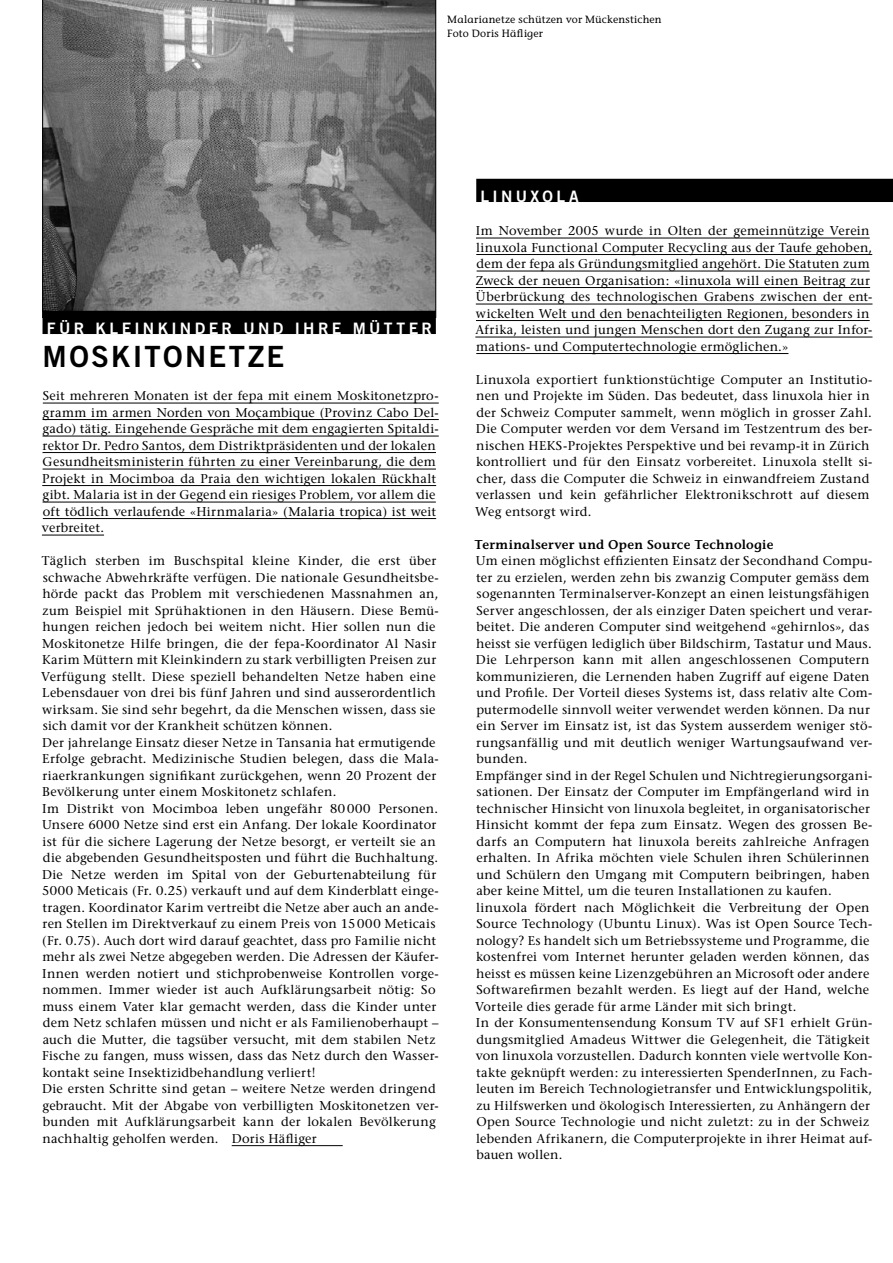
<style>
.page{position:relative;width:893px;height:1263px;background:#fff}
.page>*{position:absolute;margin:0;border:0;box-sizing:border-box;transform-origin:0 0}
.t1{font:29.25px "Trade Gothic Bold Two";letter-spacing:.08em;color:#000}
.t2{font:15.75px "Trade Gothic Bold Two";letter-spacing:.21em;color:#fff}
.t3{font:12.75px/16.5px "Stone Serif";letter-spacing:.02em;color:#000}
.t4{font:600 12.75px "Stone Informal";letter-spacing:.02em;color:#000}
.t5{font:10.5px/13.5px "Stone Informal";letter-spacing:.02em;color:#000}
</style>
<div class="page">
<svg style="left:43px;top:0;width:393px;height:311px"></svg>
<div style="left:43px;top:311px;width:393px;height:23px;background:#000"></div>
<hr style="left:43px;top:403px;width:396px;height:1px;background:#000">
<hr style="left:43px;top:419px;width:396px;height:1px;background:#000">
<hr style="left:43px;top:436px;width:396px;height:1px;background:#000">
<hr style="left:43px;top:452px;width:393px;height:1px;background:#000">
<hr style="left:43px;top:469px;width:393px;height:1px;background:#000">
<hr style="left:42px;top:485px;width:394px;height:1px;background:#000">
<hr style="left:43px;top:502px;width:393px;height:1px;background:#000">
<hr style="left:43px;top:518px;width:393px;height:1px;background:#000">
<hr style="left:42px;top:535px;width:62px;height:1px;background:#000">
<hr style="left:232px;top:1145px;width:111px;height:1px;background:#000">
<hr style="left:476px;top:238px;width:394px;height:1px;background:#000">
<hr style="left:476px;top:254px;width:396px;height:1px;background:#000">
<hr style="left:477px;top:271px;width:393px;height:1px;background:#000">
<hr style="left:476px;top:287px;width:394px;height:1px;background:#000">
<hr style="left:476px;top:304px;width:396px;height:1px;background:#000">
<hr style="left:476px;top:320px;width:394px;height:1px;background:#000">
<hr style="left:475px;top:337px;width:397px;height:1px;background:#000">
<hr style="left:476px;top:353px;width:312px;height:1px;background:#000">
<div style="left:476px;top:179px;width:417px;height:23px;background:#000"></div>
<p class="t5" style="left:447px;top:13px;width:216px">Malarianetze schützen vor Mückenstichen<br>Foto Doris Häfliger</p>
<p class="t2" style="left:47px;top:319px;width:387px">FÜR KL EINKINDER UND IH RE M ÜTTER</p>
<h1 class="t1" style="left:43px;top:338px;width:243px">MOSKITONETZE</h1>
<p class="t3" style="left:42px;top:387px;width:398px">Seit mehreren Monaten ist der fepa mit einem Moskitonetzpro&shy;gramm im armen Norden von Moçambique (Provinz Cabo Del&shy;gado) tätig. Eingehende Gespräche mit dem engagierten Spitaldi&shy;rektor Dr. Pedro Santos, dem Distriktpräsidenten und der lokalen Gesundheitsministerin führten zu einer Vereinbarung, die dem Projekt in Mocimboa da Praia den wichtigen lokalen Rückhalt gibt. Malaria ist in der Gegend ein riesiges Problem, vor allem die oft tödlich verlaufende «Hirnmalaria» (Malaria tropica) ist weit verbreitet.</p>
<p class="t3" style="left:41px;top:552px;width:399px">Täglich sterben im Buschspital kleine Kinder, die erst über schwache Abwehrkräfte verfügen. Die nationale Gesundheitsbe&shy;hörde packt das Problem mit verschiedenen Massnahmen an, zum Beispiel mit Sprühaktionen in den Häusern. Diese Bemü&shy;hungen reichen jedoch bei weitem nicht. Hier sollen nun die Moskitonetze Hilfe bringen, die der fepa-Koordinator Al Nasir Karim Müttern mit Kleinkindern zu stark verbilligten Preisen zur Verfügung stellt. Diese speziell behandelten Netze haben eine Lebensdauer von drei bis fünf Jahren und sind ausserordentlich wirksam. Sie sind sehr begehrt, da die Menschen wissen, dass sie sich damit vor der Krankheit schützen können.<br>Der jahrelange Einsatz dieser Netze in Tansania hat ermutigende Erfolge gebracht. Medizinische Studien belegen, dass die Mala&shy;riaerkrankungen signifikant zurückgehen, wenn 20 Prozent der Bevölkerung unter einem Moskitonetz schlafen.<br>Im Distrikt von Mocimboa leben ungefähr 80 000 Personen.<br>Unsere 6000 Netze sind erst ein Anfang. Der lokale Koordinator ist für die sichere Lagerung der Netze besorgt, er verteilt sie an die abgebenden Gesundheitsposten und führt die Buchhaltung.<br>Die Netze werden im Spital von der Geburtenabteilung für 5000 Meticais (Fr. 0.25) verkauft und auf dem Kinderblatt einge&shy;tragen. Koordinator Karim vertreibt die Netze aber auch an ande&shy;ren Stellen im Direktverkauf zu einem Preis von 15 000 Meticais (Fr. 0.75). Auch dort wird darauf geachtet, dass pro Familie nicht mehr als zwei Netze abgegeben werden. Die Adressen der Käufer-Innen werden notiert und stichprobenweise Kontrollen vorge&shy;nommen. Immer wieder ist auch Aufklärungsarbeit nötig: So muss einem Vater klar gemacht werden, dass die Kinder unter dem Netz schlafen müssen und nicht er als Familienoberhaupt – auch die Mutter, die tagsüber versucht, mit dem stabilen Netz Fische zu fangen, muss wissen, dass das Netz durch den Wasser&shy;kontakt seine Insektizidbehandlung verliert!<br>Die ersten Schritte sind getan – weitere Netze werden dringend gebraucht. Mit der Abgabe von verbilligten Moskitonetzen ver&shy;bunden mit Aufklärungsarbeit kann der lokalen Bevölkerung nachhaltig geholfen werden. Doris Häfliger</p>
<p class="t2" style="left:481px;top:187px;width:88px">LINUXOLA</p>
<p class="t3" style="left:475px;top:222px;width:399px">Im November 2005 wurde in Olten der gemeinnützige Verein linuxola Functional Computer Recycling aus der Taufe gehoben, dem der fepa als Gründungsmitglied angehört. Die Statuten zum Zweck der neuen Organisation: «linuxola will einen Beitrag zur Überbrückung des technologischen Grabens zwischen der ent&shy;wickelten Welt und den benachteiligten Regionen, besonders in Afrika, leisten und jungen Menschen dort den Zugang zur Infor&shy;mations- und Computertechnologie ermöglichen.»</p>
<p class="t3" style="left:475px;top:371px;width:399px">Linuxola exportiert funktionstüchtige Computer an Institutio&shy;nen und Projekte im Süden. Das bedeutet, dass linuxola hier in der Schweiz Computer sammelt, wenn möglich in grosser Zahl.<br>Die Computer werden vor dem Versand im Testzentrum des ber&shy;nischen HEKS-Projektes Perspektive und bei revamp-it in Zürich kontrolliert und für den Einsatz vorbereitet. Linuxola stellt si&shy;cher, dass die Computer die Schweiz in einwandfreiem Zustand verlassen und kein gefährlicher Elektronikschrott auf diesem Weg entsorgt wird.</p>
<p class="t4" style="left:475px;top:536px;width:300px">Terminalserver und Open Source Technologie</p>
<p class="t3" style="left:475px;top:552px;width:399px">Um einen möglichst effizienten Einsatz der Secondhand Compu&shy;ter zu erzielen, werden zehn bis zwanzig Computer gemäss dem sogenannten Terminalserver-Konzept an einen leistungsfähigen Server angeschlossen, der als einziger Daten speichert und verar&shy;beitet. Die anderen Computer sind weitgehend «gehirnlos», das heisst sie verfügen lediglich über Bildschirm, Tastatur und Maus.<br>Die Lehrperson kann mit allen angeschlossenen Computern kommunizieren, die Lernenden haben Zugriff auf eigene Daten und Profile. Der Vorteil dieses Systems ist, dass relativ alte Com&shy;putermodelle sinnvoll weiter verwendet werden können. Da nur ein Server im Einsatz ist, ist das System ausserdem weniger stö&shy;rungsanfällig und mit deutlich weniger Wartungsaufwand ver&shy;bunden.<br>Empfänger sind in der Regel Schulen und Nichtregierungsorgani&shy;sationen. Der Einsatz der Computer im Empfängerland wird in technischer Hinsicht von linuxola begleitet, in organisatorischer Hinsicht kommt der fepa zum Einsatz. Wegen des grossen Be&shy;darfs an Computern hat linuxola bereits zahlreiche Anfragen erhalten. In Afrika möchten viele Schulen ihren Schülerinnen und Schülern den Umgang mit Computern beibringen, haben aber keine Mittel, um die teuren Installationen zu kaufen. linuxola fördert nach Möglichkeit die Verbreitung der Open Source Technology (Ubuntu Linux). Was ist Open Source Tech&shy;nology? Es handelt sich um Betriebssysteme und Programme, die kostenfrei vom Internet herunter geladen werden können, das heisst es müssen keine Lizenzgebühren an Microsoft oder andere Softwarefirmen bezahlt werden. Es liegt auf der Hand, welche Vorteile dies gerade für arme Länder mit sich bringt.<br>In der Konsumentensendung Konsum TV auf SF1 erhielt Grün&shy;dungsmitglied Amadeus Wittwer die Gelegenheit, die Tätigkeit von linuxola vorzustellen. Dadurch konnten viele wertvolle Kon&shy;takte geknüpft werden: zu interessierten SpenderInnen, zu Fach&shy;leuten im Bereich Technologietransfer und Entwicklungspolitik, zu Hilfswerken und ökologisch Interessierten, zu Anhängern der Open Source Technologie und nicht zuletzt: zu in der Schweiz lebenden Afrikanern, die Computerprojekte in ihrer Heimat auf&shy;bauen wollen.</p>
</div>
